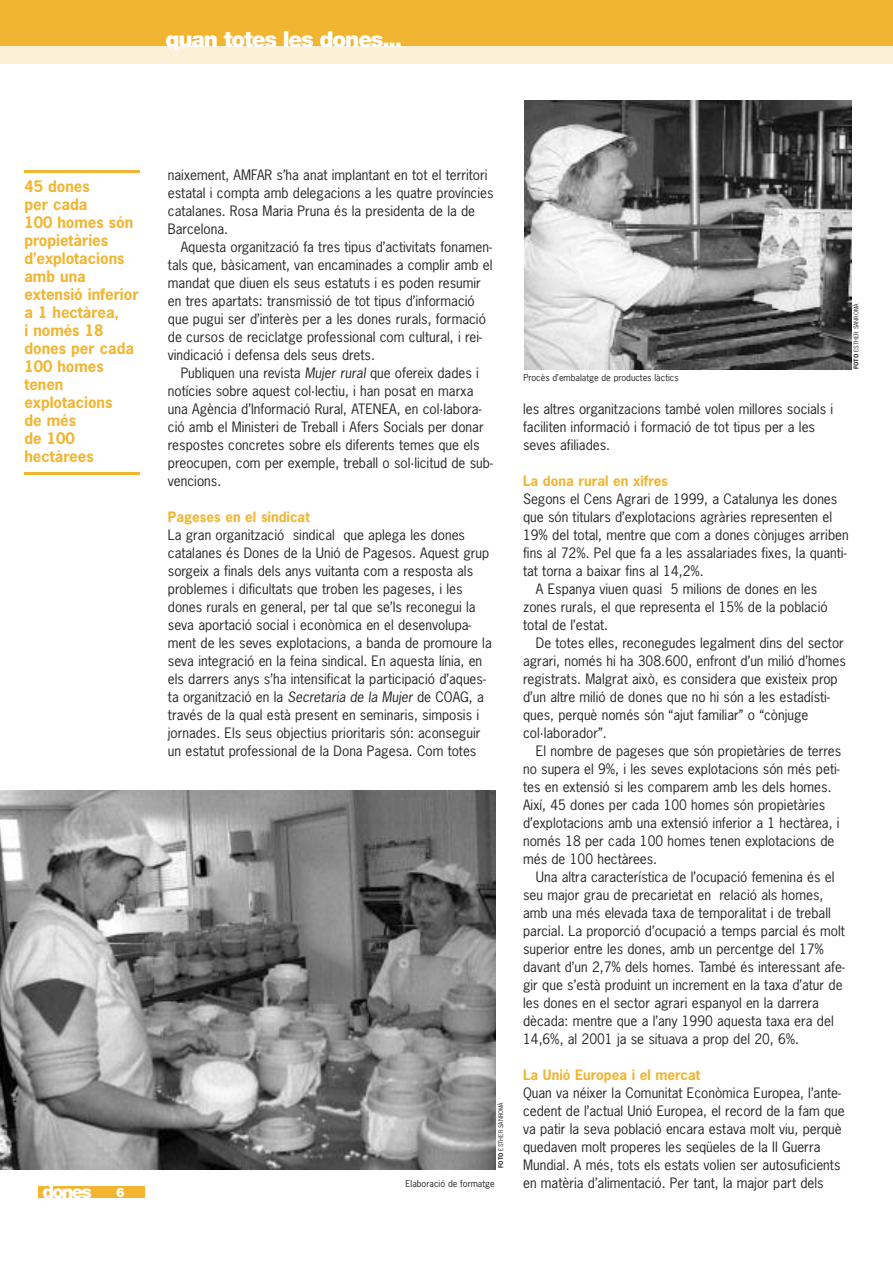
<style>
.page{position:relative;width:893px;height:1263px;background:#fff}
.page>*{position:absolute;margin:0;border:0;box-sizing:border-box;transform-origin:0 0}
.t1{font:900 21.9px "Helvetica Neue";letter-spacing:-.055em;color:#fff}
.t2{font:900 18px "Helvetica Neue";letter-spacing:-.1em;color:#fff}
.t3{font:700 15px/18px "News Gothic";color:#f2b531}
.t4{font:13.5px/18px "News Gothic";color:#272627}
.t5{font:700 13.5px "News Gothic";color:#f2b531}
.t6{font:900 12.9px "Helvetica Neue";color:#fff}
.t7{font:9px "News Gothic";color:#272627}
.t8{font:6px "News Gothic";color:#272627}
.s1{font-style:italic}
.s2{font-weight:700}
</style>
<div class="page">
<div style="left:0;top:0;width:893px;height:64px;background:#f2b531"></div>
<div style="left:0;top:47px;width:893px;height:17px;background:#fcf0d6"></div>
<hr style="left:24px;top:472px;width:116px;height:3px;background:#f2b531">
<hr style="left:24px;top:170px;width:116px;height:3px;background:#f2b531">
<img style="left:0;top:790px;width:496px;height:379px">
<div style="left:38px;top:1186px;width:107px;height:12px;background:#f2b531"></div>
<img style="left:524px;top:100px;width:328px;height:270px">
<h1 class="t1" style="left:166px;top:31px;width:238px">quan totes les dones...</h1>
<p class="t3" style="left:24px;top:178px;width:116px">45 dones<br>per cada<br>100 homes són propietàries d’explotacions amb una extensió inferior a 1 hectàrea,<br>i només 18 dones per cada<br>100 homes tenen explotacions<br>de més<br>de 100 hectàrees</p>
<p class="t4" style="left:168px;top:166px;width:327px">naixement, AMFAR s’ha anat implantant en tot el territori estatal i compta amb delegacions a les quatre províncies catalanes. Rosa Maria Pruna és la presidenta de la de Barcelona.</p>
<p class="t4" style="left:168px;top:238px;width:326px;text-indent:13px">Aquesta organització fa tres tipus d’activitats fonamen&shy;tals que, bàsicament, van encaminades a complir amb el mandat que diuen els seus estatuts i es poden resumir en tres apartats: transmissió de tot tipus d’informació que pugui ser d’interès per a les dones rurals, formació de cursos de reciclatge professional com cultural, i rei&shy;vindicació i defensa dels seus drets.</p>
<p class="t4" style="left:168px;top:364px;width:326px;text-indent:13px">Publiquen una revista <span class="s1">Mujer rural</span> que ofereix dades i notícies sobre aquest col·lectiu, i han posat en marxa una Agència d’Informació Rural, ATENEA, en col·labora&shy;ció amb el Ministeri de Treball i Afers Socials per donar respostes concretes sobre els diferents temes que els preocupen, com per exemple, treball o sol·licitud de sub&shy;vencions.</p>
<p class="t5" style="left:168px;top:509px;width:143px">Pageses en el sindicat</p>
<p class="t4" style="left:168px;top:526px;width:325px">La gran organització sindical que aplega les dones catalanes és Dones de la Unió de Pagesos. Aquest grup sorgeix a finals dels anys vuitanta com a resposta als problemes i dificultats que troben les pageses, i les dones rurals en general, per tal que se’ls reconegui la seva aportació social i econòmica en el desenvolupa&shy;ment de les seves explotacions, a banda de promoure la seva integració en la feina sindical. En aquesta línia, en els darrers anys s’ha intensificat la participació d’aques&shy;ta organització en la <span class="s1">Secretaria de la Mujer</span> de COAG, a través de la qual està present en seminaris, simposis i jornades. Els seus objectius prioritaris són: aconseguir un estatut professional de la Dona Pagesa. Com totes</p>
<p class="t8" style="left:498px;top:1168px;width:67px;rotate:-90deg"><span class="s2">FOTO</span> ESTHER SANROMÀ</p>
<p class="t7" style="left:523px;top:372px;width:157px">Procès d’embalatge de productes làctics</p>
<p class="t8" style="left:853px;top:369px;width:67px;rotate:-90deg"><span class="s2">FOTO</span> ESTHER SANROMÀ</p>
<p class="t4" style="left:523px;top:400px;width:312px">les altres organitzacions també volen millores socials i faciliten informació i formació de tot tipus per a les seves afiliades.</p>
<p class="t5" style="left:523px;top:473px;width:146px">La dona rural en xifres</p>
<p class="t4" style="left:523px;top:490px;width:316px">Segons el Cens Agrari de 1999, a Catalunya les dones</p>
<p class="t4" style="left:523px;top:508px;width:310px">que són titulars d’explotacions agràries representen el</p>
<p class="t4" style="left:523px;top:526px;width:327px">19% del total, mentre que com a dones cònjuges arriben</p>
<p class="t4" style="left:523px;top:544px;width:325px">fins al 72%. Pel que fa a les assalariades fixes, la quanti-</p>
<p class="t4" style="left:523px;top:562px;width:182px">tat torna a baixar fins al 14,2%.</p>
<p class="t4" style="left:536px;top:580px;width:283px">A Espanya viuen quasi 5 milions de dones en les</p>
<p class="t4" style="left:523px;top:598px;width:306px">zones rurals, el que representa el 15% de la població</p>
<p class="t4" style="left:523px;top:616px;width:87px">total de l’estat.</p>
<p class="t4" style="left:536px;top:634px;width:310px">De totes elles, reconegudes legalment dins del sector</p>
<p class="t4" style="left:523px;top:652px;width:324px">agrari, només hi ha 308.600, enfront d’un milió d’homes</p>
<p class="t4" style="left:523px;top:670px;width:316px">registrats. Malgrat això, es considera que existeix prop</p>
<p class="t4" style="left:523px;top:688px;width:308px">d’un altre milió de dones que no hi són a les estadísti-</p>
<p class="t4" style="left:523px;top:706px;width:287px">ques, perquè només són “ajut familiar” o “cònjuge</p>
<p class="t4" style="left:523px;top:724px;width:85px">col·laborador”.</p>
<p class="t4" style="left:536px;top:742px;width:307px">El nombre de pageses que són propietàries de terres</p>
<p class="t4" style="left:523px;top:760px;width:318px">no supera el 9%, i les seves explotacions són més peti-</p>
<p class="t4" style="left:523px;top:778px;width:310px">tes en extensió si les comparem amb les dels homes.</p>
<p class="t4" style="left:523px;top:796px;width:304px">Així, 45 dones per cada 100 homes són propietàries</p>
<p class="t4" style="left:523px;top:814px;width:318px">d’explotacions amb una extensió inferior a 1 hectàrea, i</p>
<p class="t4" style="left:523px;top:832px;width:313px">només 18 per cada 100 homes tenen explotacions de</p>
<p class="t4" style="left:523px;top:850px;width:136px">més de 100 hectàrees.</p>
<p class="t4" style="left:536px;top:868px;width:300px">Una altra característica de l’ocupació femenina és el</p>
<p class="t4" style="left:523px;top:886px;width:302px">seu major grau de precarietat en relació als homes,</p>
<p class="t4" style="left:523px;top:904px;width:309px">amb una més elevada taxa de temporalitat i de treball</p>
<p class="t4" style="left:523px;top:922px;width:323px">parcial. La proporció d’ocupació a temps parcial és molt</p>
<p class="t4" style="left:523px;top:940px;width:302px">superior entre les dones, amb un percentge del 17%</p>
<p class="t4" style="left:523px;top:958px;width:323px">davant d’un 2,7% dels homes. També és interessant afe-</p>
<p class="t4" style="left:523px;top:976px;width:321px">gir que s’està produint un increment en la taxa d’atur de</p>
<p class="t4" style="left:523px;top:994px;width:297px">les dones en el sector agrari espanyol en la darrera</p>
<p class="t4" style="left:523px;top:1012px;width:312px">dècada: mentre que a l’any 1990 aquesta taxa era del</p>
<p class="t4" style="left:523px;top:1030px;width:278px">14,6%, al 2001 ja se situava a prop del 20, 6%.</p>
<p class="t5" style="left:523px;top:1067px;width:179px">La Unió Europea i el mercat</p>
<p class="t4" style="left:523px;top:1084px;width:323px">Quan va néixer la Comunitat Econòmica Europea, l’ante&shy;cedent de l’actual Unió Europea, el record de la fam que va patir la seva població encara estava molt viu, perquè quedaven molt properes les seqüeles de la II Guerra Mundial. A més, tots els estats volien ser autosuficients</p>
<h2 class="t2" style="left:43px;top:1185px;width:51px">dones</h2>
<p class="t6" style="left:116px;top:1187px;width:10px">6</p>
<p class="t7" style="left:405px;top:1178px;width:91px">Elaboració de formatge</p>
<p class="t4" style="left:523px;top:1174px;width:302px">en matèria d’alimentació. Per tant, la major part dels</p>
</div>
